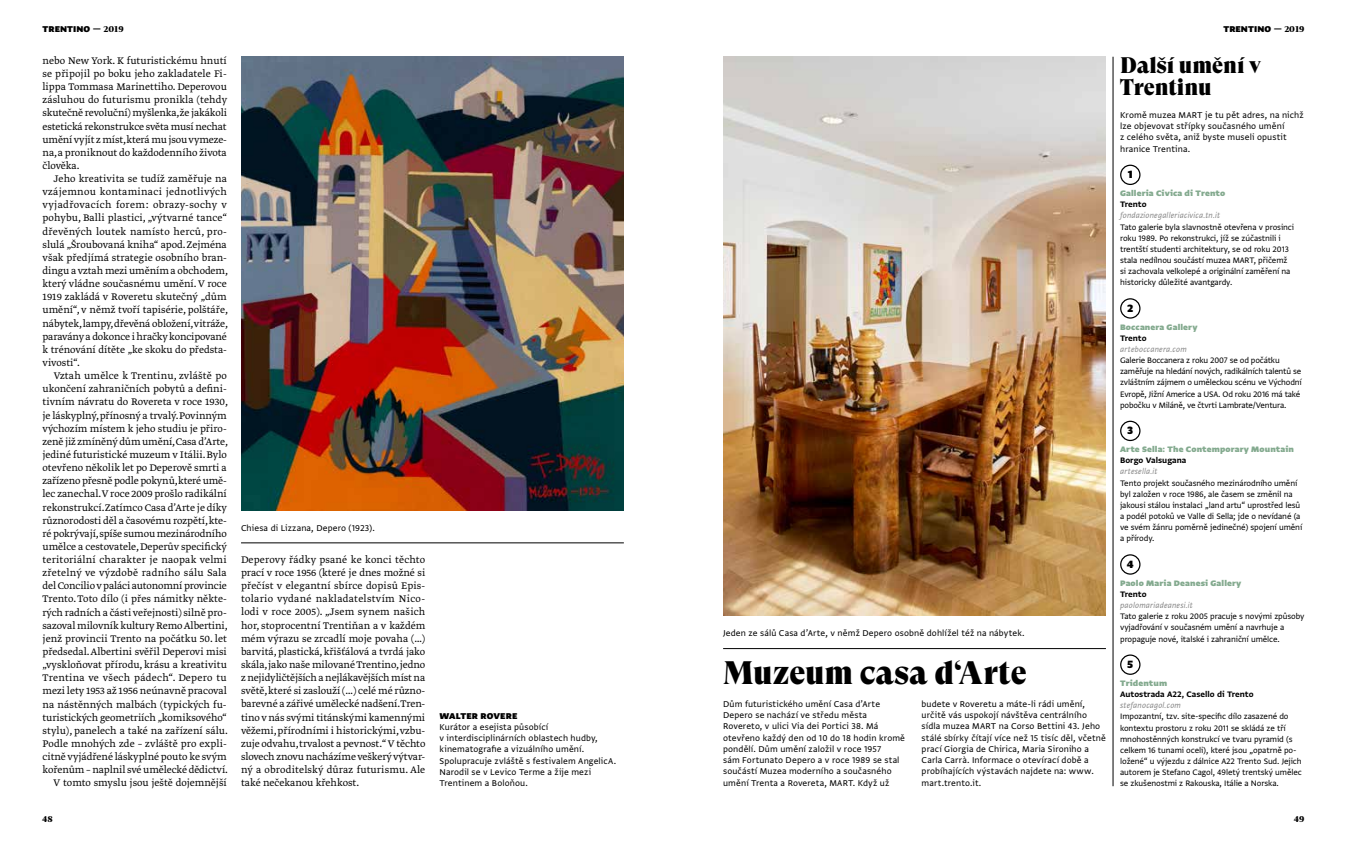
<style>
.page{position:relative;width:1347px;height:851px;background:#fff}
.page>*{position:absolute;margin:0;border:0;box-sizing:border-box;transform-origin:0 0}
.t1{font:32.5px "GT Super Display Super";color:#000}
.t2{font:22.5px/22.5px "GT Super Display Super";letter-spacing:-.01em;color:#000}
.t3{font:900 12.5px "Greta Sans Std";color:#000}
.t4{font:300 11.25px/13.1px "Greta Text Pro";color:#000;text-align:justify}
.t5{font:10px/11.2px "Greta Sans Std";letter-spacing:.01em;color:#000}
.t6{font:900 10px "Greta Sans Std";letter-spacing:.01em;color:#000}
.t7{font:700 10px "Greta Display Pro";color:#000}
.t8{font:9.38px/11.1px "Greta Sans Std";letter-spacing:-.01em;color:#000}
.t9{font:900 9.38px "Greta Sans Std";letter-spacing:.015em;color:#84aa8f}
.t10{font:italic 9.38px "Greta Sans Std";letter-spacing:.015em;color:#878787}
.t11{font:9.38px "Greta Sans Std Bld";color:#000}
.s1{font-family:"Greta Display Pro";font-weight:700}
</style>
<div class="page">
<hr style="left:1112px;top:57px;width:1px;height:729px;background:#000">
<img style="left:241px;top:57px;width:383px;height:453px">
<img style="left:723px;top:57px;width:383px;height:558px">
<hr style="left:241px;top:542px;width:383px;height:1px;background:#000">
<div style="left:1120px;top:165px;width:20px;height:20px;border:1px solid #000;border-radius:50%"></div>
<div style="left:1120px;top:298px;width:20px;height:20px;border:1px solid #000;border-radius:50%"></div>
<div style="left:1120px;top:420px;width:20px;height:21px;border:1px solid #000;border-radius:50%"></div>
<div style="left:1120px;top:554px;width:20px;height:20px;border:1px solid #000;border-radius:50%"></div>
<div style="left:1120px;top:654px;width:20px;height:20px;border:1px solid #000;border-radius:50%"></div>
<hr style="left:723px;top:648px;width:383px;height:1px;background:#000">
<p class="t6" style="left:43px;top:23px;width:83px">TRENTINO — <span class="s1">2019</span></p>
<p class="t6" style="left:1223px;top:23px;width:83px">TRENTINO — <span class="s1">2019</span></p>
<p class="t4" style="left:43px;top:54px;width:186px">nebo New York. K futuristickému hnutí se připojil po boku jeho zakladatele Fi&shy;lippa Tommasa Marinettiho. Deperovou zásluhou do futurismu pronikla (tehdy skutečně revoluční) myšlenka,že jakákoli estetická rekonstrukce světa musí nechat umění vyjít z míst,která mu jsou vymeze&shy;na, a proniknout do každodenního života člověka.</p>
<p class="t4" style="left:43px;top:172px;width:187px;text-indent:11px">Jeho kreativita se tudíž zaměřuje na vzájemnou kontaminaci jednotlivých vyjadřovacích forem: obrazy-sochy v pohybu, Balli plastici, „výtvarné tance“ dřevěných loutek namísto herců, pro&shy;slulá „Šroubovaná kniha“ apod. Zejména však předjímá strategie osobního bran&shy;dingu a vztah mezi uměním a obchodem, který vládne současnému umění. V roce 1919 zakládá v Roveretu skutečný „dům umění“, v němž tvoří tapisérie, polštáře, nábytek,lampy,dřevěná obložení,vitráže, paravány a dokonce i hračky koncipované k trénování dítěte „ke skoku do předsta&shy;vivosti“.</p>
<p class="t4" style="left:43px;top:369px;width:187px;text-align:right">Vztah umělce k Trentinu, zvláště po ukončení zahraničních pobytů a defini&shy;tivním návratu do Rovereta v roce 1930, je láskyplný, přínosný a trvalý. Povinným výchozím místem k jeho studiu je přiro&shy;zeně již zmíněný dům umění,Casa d’Arte, jediné futuristické muzeum v Itálii. Bylo otevřeno několik let po Deperově smrti a zařízeno přesně podle pokynů,které umě&shy;lec zanechal.V roce 2009 prošlo radikální rekonstrukcí. Zatímco Casa d’Arte je díky různorodosti děl a časovému rozpětí,kte&shy;ré pokrývají,spíše sumou mezinárodního umělce a cestovatele, Deperův specifický teritoriální charakter je naopak velmi zřetelný ve výzdobě radního sálu Sala del Concilio v paláci autonomní provincie Trento. Toto dílo (i přes námitky někte&shy;rých radních a části veřejnosti) silně pro&shy;sazoval milovník kultury Remo Albertini, jenž provincii Trento na počátku 50. let předsedal. Albertini svěřil Deperovi misi „vyskloňovat přírodu, krásu a kreativitu Trentina ve všech pádech“. Depero tu mezi lety 1953 až 1956 neúnavně pracoval na nástěnných malbách (typických fu&shy;turistických geometriích „komiksového“ stylu), panelech a také na zařízení sálu.<br>Podle mnohých zde – zvláště pro expli&shy;citně vyjádřené láskyplné pouto ke svým kořenům – naplnil své umělecké dědictví.<br>V tomto smyslu jsou ještě dojemnější</p>
<p class="t5" style="left:241px;top:521px;width:135px">Chiesa di Lizzana, Depero (1923).</p>
<p class="t4" style="left:241px;top:553px;width:186px">Deperovy řádky psané ke konci těchto prací v roce 1956 (které je dnes možné si přečíst v elegantní sbírce dopisů Epis&shy;tolario vydané nakladatelstvím Nico&shy;lodi v roce 2005). „Jsem synem našich hor, stoprocentní Trentiňan a v každém mém výrazu se zrcadlí moje povaha (…) barvitá, plastická, křišťálová a tvrdá jako skála,jako naše milované Trentino,jedno z nejidyličtějších a nejlákavějších míst na světě, které si zaslouží (…) celé mé různo&shy;barevné a zářivé umělecké nadšení.Tren&shy;tino v nás svými titánskými kamennými věžemi, přírodními i historickými,vzbu&shy;zuje odvahu,trvalost a pevnost.“ V těchto slovech znovu nacházíme veškerý výtvar&shy;ný a obroditelský důraz futurismu. Ale také nečekanou křehkost.</p>
<p class="t6" style="left:439px;top:709px;width:79px">WALTER ROVERE</p>
<p class="t5" style="left:439px;top:721px;width:178px">Kurátor a esejista působící<br>v interdisciplinárních oblastech hudby, kinematografie a vizuálního umění.<br>Spolupracuje zvláště s festivalem AngelicA.<br>Narodil se v Levico Terme a žije mezi Trentinem a Boloňou.</p>
<p class="t5" style="left:723px;top:626px;width:303px">Jeden ze sálů Casa d’Arte, v němž Depero osobně dohlížel též na nábytek.</p>
<h1 class="t1" style="left:723px;top:655px;width:305px">Muzeum casa d‘Arte</h1>
<p class="t5" style="left:723px;top:697px;width:183px">Dům futuristického umění Casa d’Arte Depero se nachází ve středu města Rovereto, v ulici Via dei Portici 38. Má otevřeno každý den od 10 do 18 hodin kromě pondělí. Dům umění založil v roce 1957<br>sám Fortunato Depero a v roce 1989 se stal součástí Muzea moderního a současného umění Trenta a Rovereta, MART. Když už</p>
<p class="t5" style="left:921px;top:697px;width:186px">budete v Roveretu a máte-li rádi umění, určitě vás uspokojí návštěva centrálního sídla muzea MART na Corso Bettini 43. Jeho stálé sbírky čítají více než 15 tisíc děl, včetně prací Giorgia de Chirica, Maria Sironiho a Carla Carrà. Informace o otevírací době a probíhajících výstavách najdete na: www. mart.trento.it.</p>
<h2 class="t2" style="left:1120px;top:54px;width:143px">Další umění v<br>Trentinu</h2>
<p class="t5" style="left:1120px;top:109px;width:185px">Kromě muzea MART je tu pět adres, na nichž lze objevovat střípky současného umění<br>z celého světa, aniž byste museli opustit hranice Trentina.</p>
<p class="t3" style="left:1127px;top:167px;width:7px">1</p>
<p class="t9" style="left:1120px;top:188px;width:107px">Galleria Civica di Trento</p>
<p class="t11" style="left:1120px;top:199px;width:28px">Trento</p>
<p class="t10" style="left:1120px;top:210px;width:102px">fondazionegalleriacivica.tn.it</p>
<p class="t8" style="left:1120px;top:221px;width:175px">Tato galerie byla slavnostně otevřena v prosinci roku 1989. Po rekonstrukci, jíž se zúčastnili i trentští studenti architektury, se od roku 2013 stala nedílnou součástí muzea MART, přičemž si zachovala velkolepé a originální zaměření na historicky důležité avantgardy.</p>
<p class="t3" style="left:1127px;top:300px;width:8px">2</p>
<p class="t9" style="left:1120px;top:321px;width:79px">Boccanera Gallery</p>
<p class="t11" style="left:1120px;top:332px;width:28px">Trento</p>
<p class="t10" style="left:1120px;top:344px;width:68px">arteboccanera.com</p>
<p class="t8" style="left:1120px;top:354px;width:183px">Galerie Boccanera z roku 2007 se od počátku zaměřuje na hledání nových, radikálních talentů se zvláštním zájmem o uměleckou scénu ve Východní Evropě, Jižní Americe a USA. Od roku 2016 má také pobočku v Miláně, ve čtvrti Lambrate/Ventura.</p>
<p class="t3" style="left:1127px;top:423px;width:8px">3</p>
<p class="t9" style="left:1120px;top:443px;width:175px">Arte Sella: The Contemporary Mountain</p>
<p class="t11" style="left:1120px;top:455px;width:68px">Borgo Valsugana</p>
<p class="t10" style="left:1120px;top:466px;width:39px">artesella.it</p>
<p class="t8" style="left:1120px;top:477px;width:184px">Tento projekt současného mezinárodního umění byl založen v roce 1986, ale časem se změnil na jakousi stálou instalaci „land artu“ uprostřed lesů a podél potoků ve Valle di Sella; jde o nevídané (a ve svém žánru poměrně jedinečné) spojení umění a přírody.</p>
<p class="t3" style="left:1126px;top:556px;width:8px">4</p>
<p class="t9" style="left:1120px;top:577px;width:123px">Paolo Maria Deanesi Gallery</p>
<p class="t11" style="left:1120px;top:588px;width:28px">Trento</p>
<p class="t10" style="left:1120px;top:599px;width:74px">paolomariadeanesi.it</p>
<p class="t8" style="left:1120px;top:610px;width:186px">Tato galerie z roku 2005 pracuje s novými způsoby vyjadřování v současném umění a navrhuje a propaguje nové, italské i zahraniční umělce.</p>
<p class="t3" style="left:1127px;top:656px;width:8px">5</p>
<p class="t9" style="left:1120px;top:677px;width:49px">Tridentum</p>
<p class="t11" style="left:1120px;top:688px;width:135px">Autostrada A22, Casello di Trento</p>
<p class="t10" style="left:1120px;top:700px;width:62px">stefanocagol.com</p>
<p class="t8" style="left:1120px;top:710px;width:183px">Impozantní, tzv. site-specific dílo zasazené do kontextu prostoru z roku 2011 se skládá ze tří mnohostěnných konstrukcí ve tvaru pyramid (s celkem 16 tunami oceli), které jsou „opatrně po&shy;ložené“ u výjezdu z dálnice A22 Trento Sud. Jejich autorem je Stefano Cagol, 49letý trentský umělec se zkušenostmi z Rakouska, Itálie a Norska.</p>
<p class="t7" style="left:43px;top:813px;width:12px">48</p>
<p class="t7" style="left:1294px;top:813px;width:12px">49</p>
</div>
